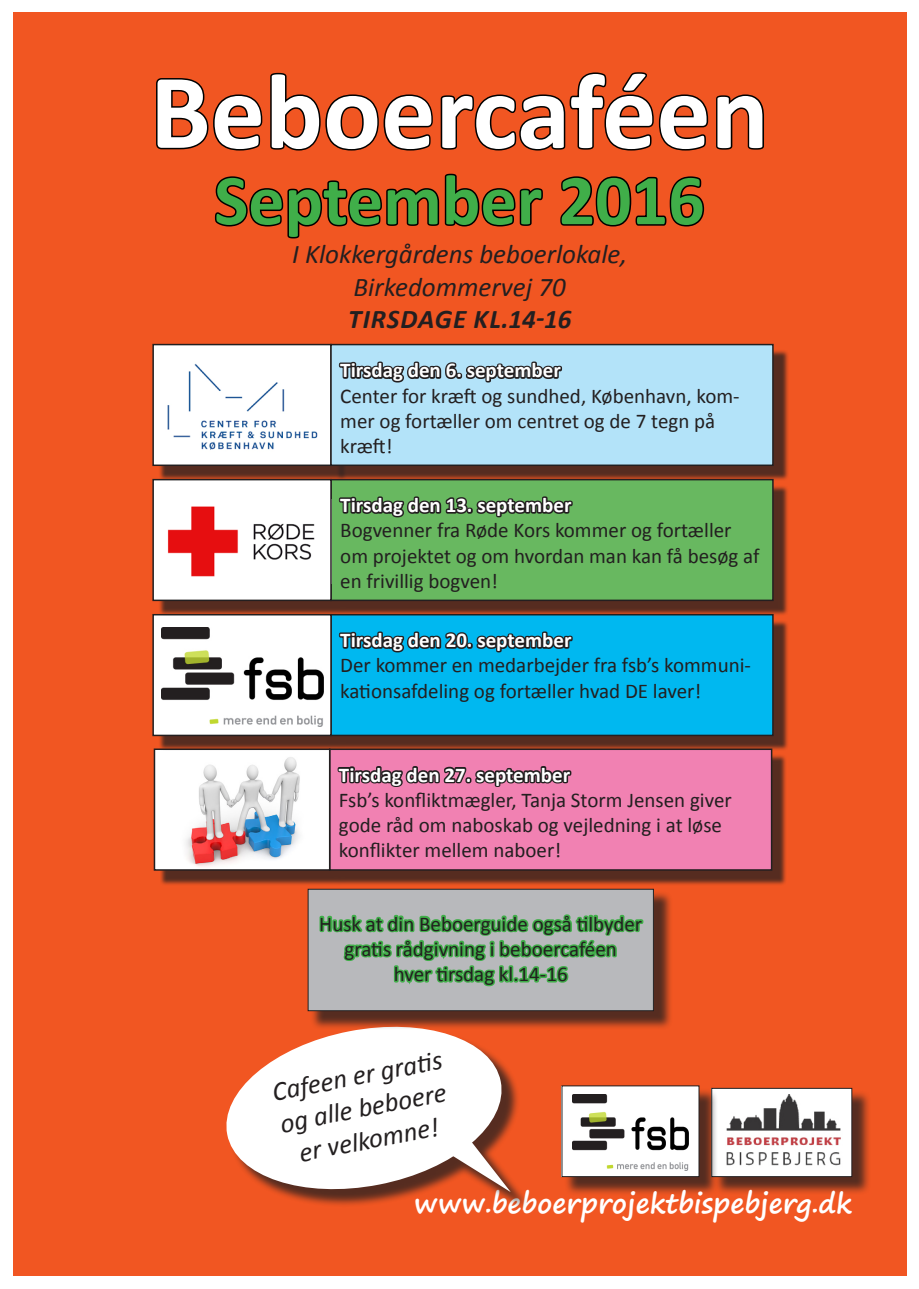
<style>
.page{position:relative;width:919px;height:1289px;background:#fff}
.page>*{position:absolute;margin:0;border:0;box-sizing:border-box;transform-origin:0 0}
.t1{font:700 108px "Calibri";color:#fff}
.t2{font:700 72px "Calibri";color:#40ae49}
.t3{font:italic 27px "Calibri";color:#231f20}
.t4{font:700 27px "Segoe Print";color:#fff}
.t5{font:italic 700 27px "Calibri";letter-spacing:.035em;color:#231f20}
.t6{font:21px/25.2px "Calibri";color:#231f20}
.t7{font:700 21px "Calibri";color:#fff}
</style>
<div class="page">
<div style="left:13px;top:13px;width:893px;height:1263px;background:#f15622"></div>
<svg style="left:156px;top:72px;width:608px;height:79px"></svg>
<div style="left:713px;top:1090px;width:157px;height:105px;background:#231f20;opacity:.75"></div>
<div style="left:711px;top:1088px;width:140px;height:88px;background:#fff"></div>
<img style="left:726px;top:1094px;width:115px;height:72px">
<div style="left:711px;top:1087px;width:141px;height:89px;border:1px solid #231f20"></div>
<div style="left:564px;top:1087px;width:154px;height:108px;background:#231f20;opacity:.75"></div>
<div style="left:562px;top:1085px;width:137px;height:91px;background:#fff"></div>
<img style="left:573px;top:1094px;width:115px;height:76px">
<svg style="left:214px;top:173px;width:329px;height:66px"></svg>
<svg style="left:560px;top:176px;width:145px;height:51px"></svg>
<div style="left:158px;top:350px;width:189px;height:131px;background:#231f20;opacity:.75"></div>
<img style="left:155px;top:347px;width:174px;height:116px">
<div style="left:152px;top:344px;width:180px;height:122px;border:2px solid #231f20"></div>
<div style="left:336px;top:350px;width:452px;height:131px;background:#231f20;opacity:.75"></div>
<div style="left:331px;top:344px;width:441px;height:121px;background:#b3e3f9"></div>
<svg style="left:338px;top:361px;width:225px;height:22px"></svg>
<div style="left:330px;top:344px;width:443px;height:122px;border:2px solid #231f20"></div>
<div style="left:160px;top:754px;width:627px;height:132px;background:#231f20;opacity:.75"></div>
<div style="left:329px;top:749px;width:442px;height:121px;background:#f181b2"></div>
<svg style="left:337px;top:766px;width:235px;height:21px"></svg>
<div style="left:329px;top:748px;width:443px;height:122px;border:2px solid #231f20"></div>
<img style="left:157px;top:751px;width:170px;height:116px">
<div style="left:154px;top:748px;width:176px;height:122px;border:2px solid #231f20"></div>
<div style="left:158px;top:620px;width:630px;height:131px;background:#231f20;opacity:.75"></div>
<div style="left:331px;top:614px;width:441px;height:121px;background:#00b8f0"></div>
<svg style="left:338px;top:631px;width:235px;height:22px"></svg>
<div style="left:330px;top:614px;width:443px;height:122px;border:2px solid #231f20"></div>
<div style="left:153px;top:614px;width:178px;height:121px;background:#fff"></div>
<img style="left:161px;top:627px;width:162px;height:100px">
<div style="left:152px;top:614px;width:180px;height:122px;border:2px solid #231f20"></div>
<div style="left:158px;top:485px;width:630px;height:131px;background:#231f20;opacity:.75"></div>
<div style="left:331px;top:479px;width:441px;height:121px;background:#68b860"></div>
<svg style="left:338px;top:496px;width:235px;height:22px"></svg>
<div style="left:330px;top:479px;width:443px;height:122px;border:2px solid #231f20"></div>
<div style="left:153px;top:479px;width:178px;height:121px;background:#fff"></div>
<img style="left:167px;top:506px;width:148px;height:71px">
<div style="left:152px;top:479px;width:180px;height:122px;border:2px solid #231f20"></div>
<div style="left:229px;top:1029px;width:299px;height:181px;background:#231f20;opacity:.75"></div>
<svg style="left:226px;top:1029px;width:283px;height:170px;fill:#fff"></svg>
<div style="left:310px;top:891px;width:362px;height:138px;background:#231f20;opacity:.75"></div>
<div style="left:308px;top:889px;width:345px;height:121px;background:#b8b9bc"></div>
<svg style="left:319px;top:914px;width:325px;height:73px"></svg>
<div style="left:308px;top:888px;width:345px;height:123px;border:1px solid #231f20"></div>
<p class="t1" style="left:150px;top:43px;width:620px">Beboercaféen</p>
<p class="t2" style="left:214px;top:154px;width:492px">September 2016</p>
<p class="t3" style="left:292px;top:236px;width:336px">I Klokkergårdens beboerlokale,</p>
<p class="t3" style="left:353px;top:268px;width:214px">Birkedommervej 70</p>
<p class="t5" style="left:348px;top:302px;width:225px">TIRSDAGE KL.14-16</p>
<p class="t7" style="left:340px;top:357px;width:222px">Tirsdag den 6. september</p>
<p class="t6" style="left:340px;top:383px;width:401px">Center for kræft og sundhed, København, kom&shy;mer og fortæller om centret og de 7 tegn på kræft!</p>
<p class="t7" style="left:340px;top:492px;width:233px">Tirsdag den 13. september</p>
<p class="t6" style="left:340px;top:518px;width:421px">Bogvenner fra Røde Kors kommer og fortæller om projektet og om hvordan man kan få besøg af en frivillig bogven!</p>
<p class="t7" style="left:340px;top:627px;width:233px">Tirsdag den 20. september</p>
<p class="t6" style="left:340px;top:653px;width:412px">Der kommer en medarbejder fra fsb’s kommuni&shy;kationsafdeling og fortæller hvad DE laver!</p>
<p class="t7" style="left:339px;top:761px;width:233px">Tirsdag den 27. september</p>
<p class="t6" style="left:339px;top:787px;width:394px">Fsb’s konfliktmægler, Tanja Storm Jensen giver gode råd om naboskab og vejledning i at løse konflikter mellem naboer!</p>
<p class="t6" style="left:319px;top:911px;width:324px">Husk at din Beboerguide også tilbyder</p>
<p class="t6" style="left:344px;top:936px;width:274px">gratis rådgivning i beboercaféen</p>
<p class="t6" style="left:394px;top:961px;width:175px">hver tirsdag kl.14-16</p>
<p class="t3" style="left:269px;top:1074px;width:175px;rotate:-11deg">Cafeen er gratis</p>
<p class="t3" style="left:277px;top:1105px;width:170px;rotate:-11deg">og alle beboere</p>
<p class="t3" style="left:296px;top:1134px;width:143px;rotate:-11deg">er velkomne!</p>
<p class="t4" style="left:414px;top:1179px;width:439px">www.beboerprojektbispebjerg.dk</p>
</div>
